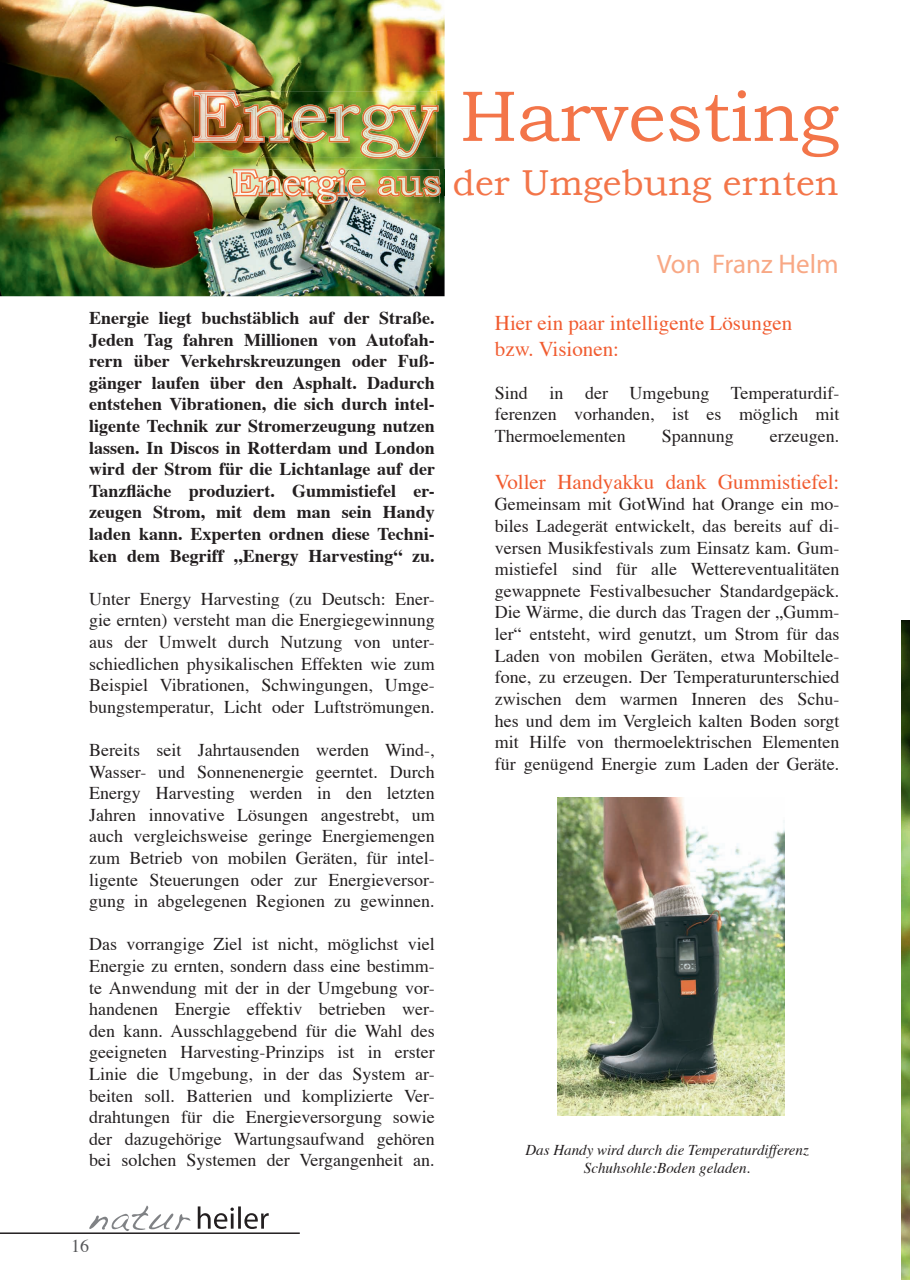
<style>
.page{position:relative;width:910px;height:1280px;background:#fff}
.page>*{position:absolute;margin:0;border:0;box-sizing:border-box;transform-origin:0 0}
.t1{font:72px "Bookman Old Style";color:#f37549}
.t2{font:36px "Bookman Old Style";color:#f37549}
.t3{font:27px "Myriad";color:#f8a885}
.t4{font:21px/25.2px "Times";color:#f15b2f}
.t5{font:18px/21.6px "Times";color:#231f20;text-align:justify}
.t6{font:700 18px/21.6px "Times";color:#231f20;text-align:justify}
.t7{font:18px "Times";color:#57585a}
.t8{font:italic 15px/18px "Times";color:#231f20;text-align:center}
</style>
<div class="page">
<hr style="left:0;top:1232px;width:300px;height:2px;background:#231f20">
<svg style="left:89px;top:1205px;width:102px;height:26px"></svg>
<svg style="left:198px;top:1206px;width:71px;height:23px"></svg>
<img style="left:901px;top:621px;width:9px;height:659px">
<img style="left:0;top:0;width:445px;height:296px">
<img style="left:193px;top:90px;width:217px;height:69px">
<img style="left:194px;top:92px;width:243px;height:65px">
<img style="left:437px;top:90px;width:8px;height:67px">
<svg style="left:437px;top:105px;width:2px;height:6px"></svg>
<img style="left:233px;top:168px;width:208px;height:36px">
<img style="left:234px;top:170px;width:206px;height:33px">
<img style="left:234px;top:170px;width:111px;height:26px">
<img style="left:441px;top:169px;width:4px;height:26px">
<img style="left:557px;top:797px;width:227px;height:318px">
<h1 class="t1" style="left:460px;top:75px;width:380px">Harvesting</h1>
<h2 class="t2" style="left:453px;top:162px;width:387px">der Umgebung ernten</h2>
<p class="t6" style="left:89px;top:305px;width:347px">Energie liegt buchstäblich auf der Straße.<br>Jeden Tag fahren Millionen von Autofah&shy;rern über Verkehrskreuzungen oder Fuß&shy;gänger laufen über den Asphalt. Dadurch entstehen Vibrationen, die sich durch intel&shy;ligente Technik zur Stromerzeugung nutzen lassen. In Discos in Rotterdam und London wird der Strom für die Lichtanlage auf der Tanzfläche produziert. Gummistiefel er&shy;zeugen Strom, mit dem man sein Handy laden kann. Experten ordnen diese Techni&shy;ken dem Begriff „Energy Harvesting“ zu.</p>
<p class="t5" style="left:89px;top:586px;width:347px">Unter Energy Harvesting (zu Deutsch: Ener&shy;gie ernten) versteht man die Energiegewinnung aus der Umwelt durch Nutzung von unter&shy;schiedlichen physikalischen Effekten wie zum Beispiel Vibrationen, Schwingungen, Umge&shy;bungstemperatur, Licht oder Luftströmungen.</p>
<p class="t5" style="left:89px;top:738px;width:347px">Bereits seit Jahrtausenden werden Wind-, Wasser- und Sonnenenergie geerntet. Durch Energy Harvesting werden in den letzten Jahren innovative Lösungen angestrebt, um auch vergleichsweise geringe Energiemengen zum Betrieb von mobilen Geräten, für intel&shy;ligente Steuerungen oder zur Energieversor&shy;gung in abgelegenen Regionen zu gewinnen.</p>
<p class="t5" style="left:89px;top:932px;width:347px">Das vorrangige Ziel ist nicht, möglichst viel Energie zu ernten, sondern dass eine bestimm&shy;te Anwendung mit der in der Umgebung vor&shy;handenen Energie effektiv betrieben wer&shy;den kann. Ausschlaggebend für die Wahl des geeigneten Harvesting-Prinzips ist in erster Linie die Umgebung, in der das System ar&shy;beiten soll. Batterien und komplizierte Ver&shy;drahtungen für die Energieversorgung sowie der dazugehörige Wartungsaufwand gehören bei solchen Systemen der Vergangenheit an.</p>
<h3 class="t3" style="left:657px;top:251px;width:183px">Von Franz Helm</h3>
<p class="t4" style="left:495px;top:309px;width:299px">Hier ein paar intelligente Lösungen bzw. Visionen:</p>
<p class="t5" style="left:495px;top:380px;width:346px">Sind in der Umgebung Temperaturdif&shy;ferenzen vorhanden, ist es möglich mit Thermoelementen</p>
<p class="t5" style="left:662px;top:424px;width:73px">Spannung</p>
<p class="t5" style="left:770px;top:424px;width:71px">erzeugen.</p>
<p class="t4" style="left:495px;top:467px;width:346px">Voller Handyakku dank Gummistiefel:</p>
<p class="t5" style="left:495px;top:492px;width:346px">Gemeinsam mit GotWind hat Orange ein mo&shy;biles Ladegerät entwickelt, das bereits auf di&shy;versen Musikfestivals zum Einsatz kam. Gum&shy;mistiefel sind für alle Wettereventualitäten gewappnete Festivalbesucher Standardgepäck.<br>Die Wärme, die durch das Tragen der „Gumm&shy;ler“ entsteht, wird genutzt, um Strom für das Laden von mobilen Geräten, etwa Mobiltele&shy;fone, zu erzeugen. Der Temperaturunterschied zwischen dem warmen Inneren des Schu&shy;hes und dem im Vergleich kalten Boden sorgt mit Hilfe von thermoelektrischen Elementen für genügend Energie zum Laden der Geräte.</p>
<p class="t8" style="left:525px;top:1140px;width:285px">Das Handy wird durch die Temperaturdifferenz<br>Schuhsohle:Boden geladen.</p>
<p class="t7" style="left:71px;top:1229px;width:19px">16</p>
</div>
